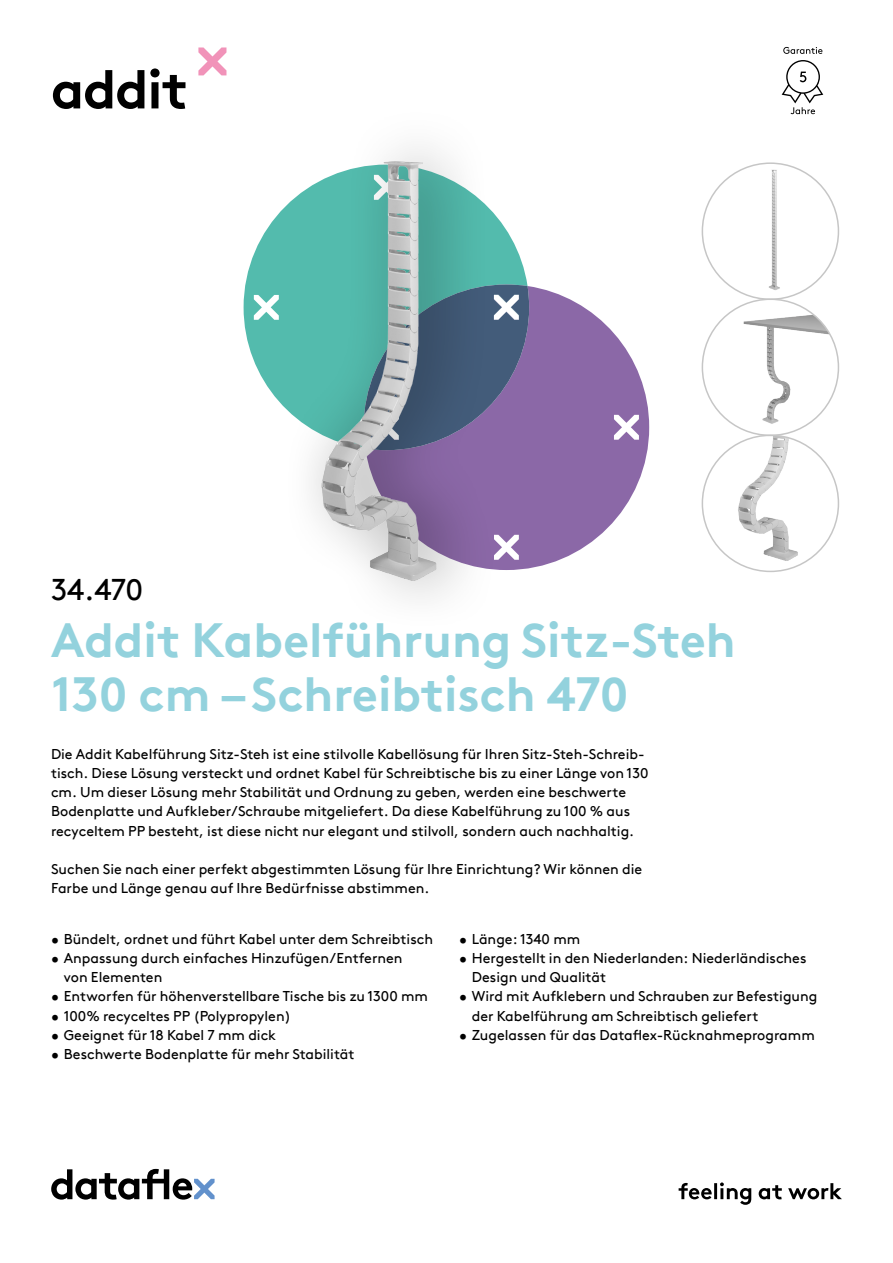
<style>
.page{position:relative;width:893px;height:1263px;background:#fff}
.page>*{position:absolute;margin:0;border:0;box-sizing:border-box;transform-origin:0 0}
.hoofdstuk{font:700 54px "Brown Pro TT";letter-spacing:-.02em;color:#000}
.productnaam{font:700 48px/54px "Brown Pro TT";color:#93d2dd}
.productnummer{font:30px "Brown Pro TT";color:#000}
.omschrijving{font:14.25px/19.2px "Brown Pro TT";color:#000}
</style>
<div class="page">
<svg style="left:641px;top:380px;width:8px;height:95px"></svg>
<svg style="left:51px;top:1169px;width:164px;height:30px"></svg>
<svg style="left:679px;top:1182px;width:163px;height:23px"></svg>
<svg style="left:198px;top:47px;width:28px;height:28px"></svg>
<img style="left:702px;top:163px;width:136px;height:136px;border-radius:68px">
<img style="left:702px;top:299px;width:136px;height:136px;border-radius:68px">
<img style="left:702px;top:435px;width:136px;height:136px;border-radius:68px">
<img style="left:243px;top:148px;width:398px;height:451px">
<svg style="left:783px;top:47px;width:39px;height:7px"></svg>
<svg style="left:782px;top:60px;width:41px;height:54px"></svg>
<p class="hoofdstuk" style="left:51px;top:46px;width:139px">addit</p>
<p class="productnummer" style="left:51px;top:566px;width:94px">34.470</p>
<p class="productnaam" style="left:51px;top:608px;width:686px">Addit Kabelführung Sitz-Steh<br>130 cm – Schreibtisch 470</p>
<p class="omschrijving" style="left:51px;top:743px;width:599px">Die Addit Kabelführung Sitz-Steh ist eine stilvolle Kabellösung für Ihren Sitz-Steh-Schreib&shy;tisch. Diese Lösung versteckt und ordnet Kabel für Schreibtische bis zu einer Länge von 130 cm. Um dieser Lösung mehr Stabilität und Ordnung zu geben, werden eine beschwerte Bodenplatte und Aufkleber/Schraube mitgeliefert. Da diese Kabelführung zu 100 % aus recyceltem PP besteht, ist diese nicht nur elegant und stilvoll, sondern auch nachhaltig.</p>
<p class="omschrijving" style="left:51px;top:858px;width:593px">Suchen Sie nach einer perfekt abgestimmten Lösung für Ihre Einrichtung? Wir können die<br>Farbe und Länge genau auf Ihre Bedürfnisse abstimmen.</p>
<p class="omschrijving" style="left:51px;top:928px;width:384px">• Bündelt, ordnet und führt Kabel unter dem Schreibtisch</p>
<p class="omschrijving" style="left:64px;top:947px;width:340px;text-indent:-13px">• Anpassung durch einfaches Hinzufügen/Entfernen von Elementen</p>
<p class="omschrijving" style="left:51px;top:986px;width:378px">• Entworfen für höhenverstellbare Tische bis zu 1300 mm</p>
<p class="omschrijving" style="left:51px;top:1005px;width:242px">• 100% recyceltes PP (Polypropylen)</p>
<p class="omschrijving" style="left:51px;top:1024px;width:227px">• Geeignet für 18 Kabel 7 mm dick</p>
<p class="omschrijving" style="left:51px;top:1043px;width:305px">• Beschwerte Bodenplatte für mehr Stabilität</p>
<p class="omschrijving" style="left:459px;top:928px;width:123px">• Länge: 1340 mm</p>
<p class="omschrijving" style="left:472px;top:947px;width:336px;text-indent:-13px">• Hergestellt in den Niederlanden: Niederländisches<br>Design und Qualität</p>
<p class="omschrijving" style="left:472px;top:986px;width:347px;text-indent:-13px">• Wird mit Aufklebern und Schrauben zur Befestigung der Kabelführung am Schreibtisch geliefert</p>
<p class="omschrijving" style="left:459px;top:1024px;width:357px">• Zugelassen für das Dataflex-Rücknahmeprogramm</p>
</div>
